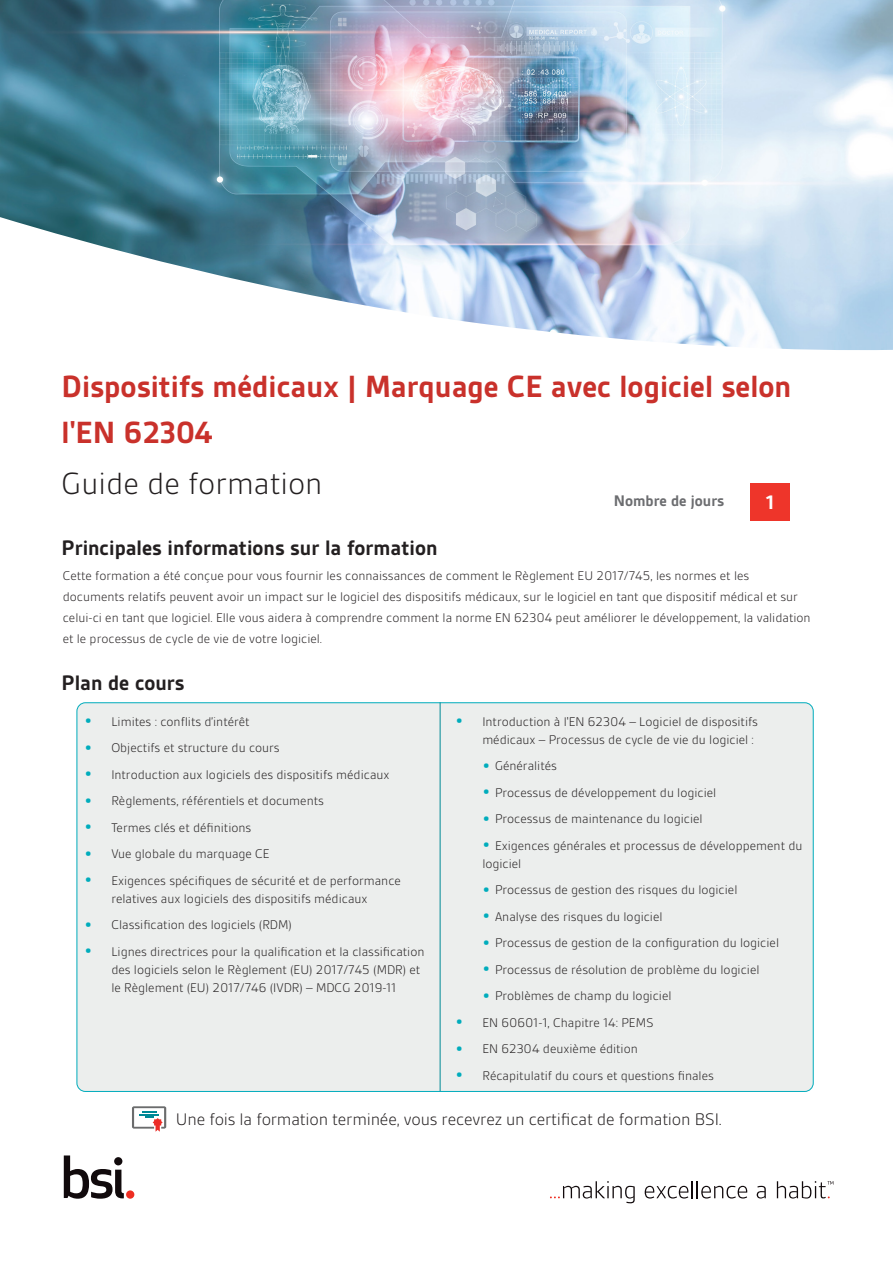
<style>
.page{position:relative;width:893px;height:1263px;background:#fff}
.page>*{position:absolute;margin:0;border:0;box-sizing:border-box;transform-origin:0 0}
.BSI_body_copy{font:700 33px/46.5px "BSI Gesta";color:#c9312b}
.BSI_body_copy-2{font:300 33px "BSI Gesta";color:#231f20}
.BSI_body_copy-3{font:700 22.5px "BSI Gesta";color:#231f20}
.BSI_body_copy-4{font:700 21px "BSI Gesta";color:#fff}
.BSI_body_copy-5{font:300 18px "BSI Gesta";letter-spacing:-.01em;color:#231f20}
.BSI_body_copy-6{font:700 16.5px "BSI Gesta";color:#6c6d70}
.BSI_body_copy-7{font:300 13.5px/18px "BSI Gesta";color:#231f20}
.Bullet_list{font:300 13.5px/18px "BSI Gesta";color:#231f20}
.s1{font-weight:700;font-size:19.5px;color:#00acbc}
</style>
<div class="page">
<svg style="left:550px;top:1181px;width:85px;height:22px"></svg>
<svg style="left:645px;top:1181px;width:102px;height:17px"></svg>
<svg style="left:757px;top:1186px;width:9px;height:12px"></svg>
<svg style="left:777px;top:1181px;width:56px;height:17px"></svg>
<img style="left:0;top:0;width:893px;height:350px">
<div style="left:77px;top:703px;width:736px;height:388px;background:#eceeed;border-radius:9px"></div>
<svg style="left:132px;top:1106px;width:34px;height:26px"></svg>
<svg style="left:64px;top:1155px;width:60px;height:44px"></svg>
<div style="left:126px;top:1190px;width:8px;height:9px;background:#ee2e22;border-radius:50%"></div>
<hr style="left:440px;top:702px;width:1px;height:389px;background:#008996">
<svg style="left:751px;top:483px;width:39px;height:38px"></svg>
<p class="BSI_body_copy" style="left:62px;top:363px;width:731px">Dispositifs médicaux | Marquage CE avec logiciel selon l'EN 62304</p>
<p class="BSI_body_copy-2" style="left:62px;top:467px;width:262px">Guide de formation</p>
<p class="BSI_body_copy-6" style="left:614px;top:492px;width:112px">Nombre de jours</p>
<p class="BSI_body_copy-4" style="left:766px;top:491px;width:9px">1</p>
<p class="BSI_body_copy-3" style="left:62px;top:536px;width:377px">Principales informations sur la formation</p>
<p class="BSI_body_copy-7" style="left:63px;top:565px;width:749px;line-height:21px">Cette formation a été conçue pour vous fournir les connaissances de comment le Règlement EU 2017/745, les normes et les documents relatifs peuvent avoir un impact sur le logiciel des dispositifs médicaux, sur le logiciel en tant que dispositif médical et sur celui-ci en tant que logiciel. Elle vous aidera à comprendre comment la norme EN 62304 peut améliorer le développement, la validation et le processus de cycle de vie de votre logiciel.</p>
<p class="BSI_body_copy-3" style="left:62px;top:671px;width:124px">Plan de cours</p>
<p class="BSI_body_copy-7" style="left:84px;top:712px;width:167px"><span class="s1">•</span> Limites : conflits d’intérêt</p>
<p class="BSI_body_copy-7" style="left:84px;top:739px;width:197px"><span class="s1">•</span> Objectifs et structure du cours</p>
<p class="BSI_body_copy-7" style="left:84px;top:765px;width:307px"><span class="s1">•</span> Introduction aux logiciels des dispositifs médicaux</p>
<p class="BSI_body_copy-7" style="left:84px;top:792px;width:241px"><span class="s1">•</span> Règlements, référentiels et documents</p>
<p class="BSI_body_copy-7" style="left:84px;top:818px;width:169px"><span class="s1">•</span> Termes clés et définitions</p>
<p class="BSI_body_copy-7" style="left:84px;top:845px;width:187px"><span class="s1">•</span> Vue globale du marquage CE</p>
<p class="BSI_body_copy-7" style="left:84px;top:871px;width:318px;text-align:center"><span class="s1">•</span> Exigences spécifiques de sécurité et de performance relatives aux logiciels des dispositifs médicaux</p>
<p class="BSI_body_copy-7" style="left:84px;top:916px;width:209px"><span class="s1">•</span> Classification des logiciels (RDM)</p>
<p class="BSI_body_copy-7" style="left:111px;top:942px;width:315px;text-indent:-27px"><span class="s1">•</span> Lignes directrices pour la qualification et la classification des logiciels selon le Règlement (EU) 2017/745 (MDR) et le Règlement (EU) 2017/746 (IVDR) – MDCG 2019-11</p>
<p class="BSI_body_copy-7" style="left:455px;top:712px;width:304px;text-align:right"><span class="s1">•</span> Introduction à l'EN 62304 – Logiciel de dispositifs médicaux – Processus de cycle de vie du logiciel :</p>
<p class="Bullet_list" style="left:482px;top:757px;width:76px"><span class="s1">•</span> Généralités</p>
<p class="Bullet_list" style="left:482px;top:783px;width:235px"><span class="s1">•</span> Processus de développement du logiciel</p>
<p class="Bullet_list" style="left:482px;top:810px;width:222px"><span class="s1">•</span> Processus de maintenance du logiciel</p>
<p class="Bullet_list" style="left:482px;top:836px;width:322px"><span class="s1">•</span> Exigences générales et processus de développement du logiciel</p>
<p class="Bullet_list" style="left:482px;top:881px;width:257px"><span class="s1">•</span> Processus de gestion des risques du logiciel</p>
<p class="Bullet_list" style="left:482px;top:907px;width:182px"><span class="s1">•</span> Analyse des risques du logiciel</p>
<p class="Bullet_list" style="left:482px;top:934px;width:298px"><span class="s1">•</span> Processus de gestion de la configuration du logiciel</p>
<p class="Bullet_list" style="left:482px;top:960px;width:279px"><span class="s1">•</span> Processus de résolution de problème du logiciel</p>
<p class="Bullet_list" style="left:482px;top:987px;width:191px"><span class="s1">•</span> Problèmes de champ du logiciel</p>
<p class="BSI_body_copy-7" style="left:455px;top:1013px;width:200px"><span class="s1">•</span> EN 60601-1, Chapitre 14: PEMS</p>
<p class="BSI_body_copy-7" style="left:455px;top:1040px;width:184px"><span class="s1">•</span> EN 62304 deuxième édition</p>
<p class="BSI_body_copy-7" style="left:455px;top:1066px;width:260px"><span class="s1">•</span> Récapitulatif du cours et questions finales</p>
<p class="BSI_body_copy-5" style="left:176px;top:1110px;width:547px">Une fois la formation terminée, vous recevrez un certificat de formation BSI.</p>
</div>
